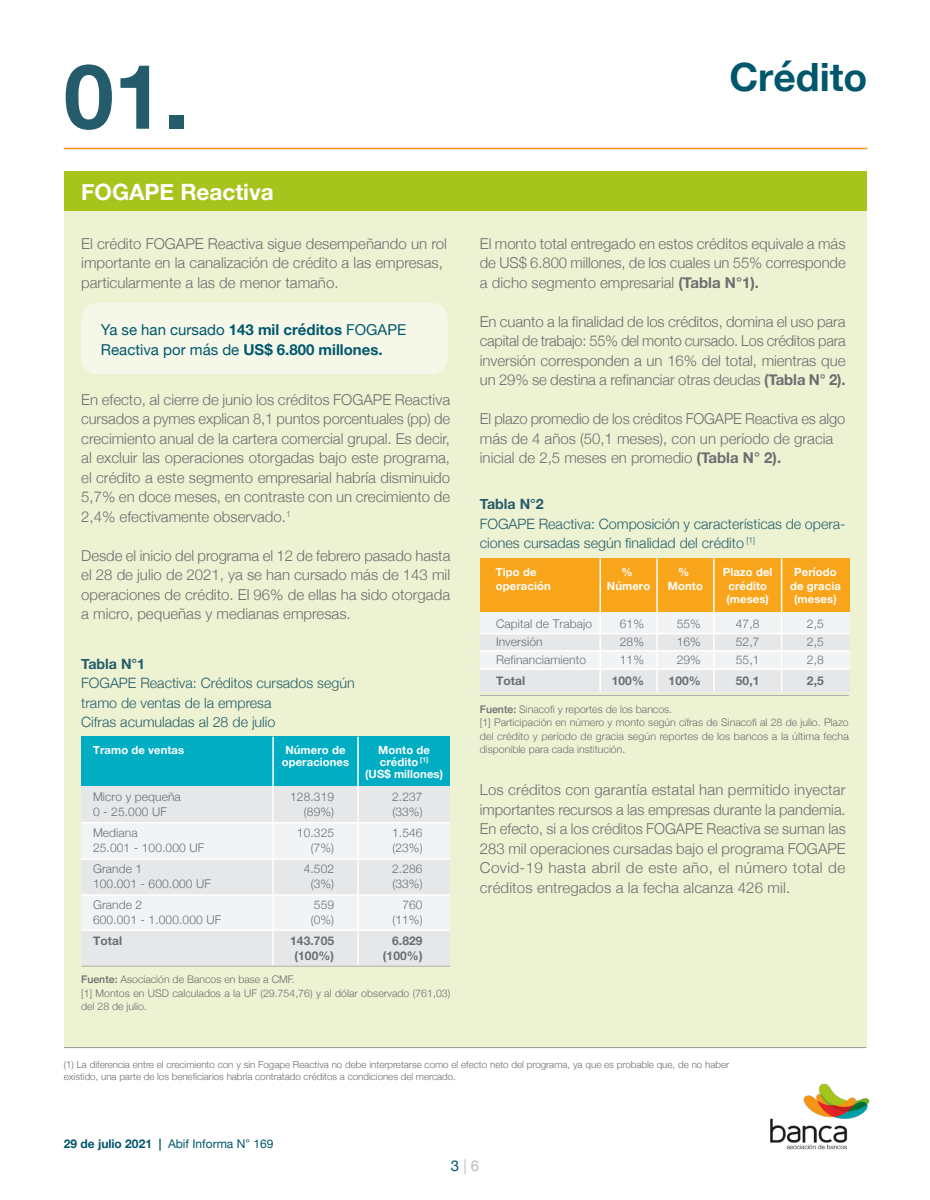
<style>
.page{position:relative;width:930px;height:1200px;background:#fff}
.page>*{position:absolute;margin:0;border:0;box-sizing:border-box;transform-origin:0 0}
.t1{font:700 90px "Helvetica Neue";color:#245c6b}
.t2{font:700 39px "Helvetica Neue";color:#00576c}
.t3{font:700 22.5px "Helvetica Neue";color:#fff}
.t4{font:300 15px/19.5px "Helvetica Neue";color:#6c6d70;text-align:justify}
.t5{font:15px/19.5px "Helvetica Neue";color:#00576c}
.t6{font:15px "Helvetica Neue";color:#bcbdc0}
.t7{font:300 14.25px/19.5px "Helvetica Neue";color:#245c6b}
.t8{font:700 14.25px "Helvetica Neue";color:#245c6b}
.t9{font:300 12px/15px "Helvetica Neue";letter-spacing:.01em;color:#6c6d70}
.t10{font:700 12px/15px "Helvetica Neue";letter-spacing:.01em;color:#6c6d70;text-align:center}
.t11{font:12px "Helvetica Neue";color:#00576c}
.t12{font:700 11.25px/13.5px "Helvetica Neue";letter-spacing:.01em;color:#fff;text-align:center}
.t13{font:300 10.5px/13.5px "Helvetica Neue";color:#6c6d70}
.t14{font:300 9.75px/12px "Helvetica Neue";color:#6c6d70}
.s1{font-weight:700}
.s2{font-weight:500}
.s3{font-family:"Arial"}
.s4{color:#00576c}
</style>
<div class="page">
<div style="left:64px;top:171px;width:802px;height:876px;background:#edf3d2"></div>
<hr style="left:64px;top:148px;width:803px;height:1px;background:#f49517">
<img style="left:770px;top:1083px;width:100px;height:67px">
<div style="left:64px;top:171px;width:802px;height:40px;background:#a6c41c"></div>
<div style="left:81px;top:303px;width:367px;height:71px;background:#f5f8e8;border-radius:17px"></div>
<hr style="left:81px;top:966px;width:369px;height:1px;background:#a8a9ad">
<hr style="left:480px;top:695px;width:369px;height:1px;background:#a8a9ad">
<hr style="left:64px;top:1047px;width:802px;height:1px;background:#939598">
<div style="left:81px;top:786px;width:369px;height:179px;background:#f2f3f4"></div>
<div style="left:81px;top:930px;width:369px;height:35px;background:#e6e7e9"></div>
<hr style="left:81px;top:929px;width:369px;height:2px;background:#fff">
<div style="left:81px;top:737px;width:369px;height:49px;background:#00adc3"></div>
<div style="left:81px;top:786px;width:369px;height:37px;background:#e6e7e9"></div>
<div style="left:81px;top:859px;width:369px;height:36px;background:#e6e7e9"></div>
<hr style="left:272px;top:737px;width:2px;height:228px;background:#fff">
<hr style="left:357px;top:737px;width:2px;height:228px;background:#fff">
<hr style="left:81px;top:822px;width:369px;height:1px;background:#fff">
<hr style="left:81px;top:858px;width:369px;height:2px;background:#fff">
<hr style="left:81px;top:894px;width:369px;height:2px;background:#fff">
<div style="left:480px;top:612px;width:369px;height:79px;background:#f2f3f4"></div>
<div style="left:480px;top:558px;width:369px;height:54px;background:#f9a51b"></div>
<div style="left:480px;top:634px;width:369px;height:16px;background:#e6e7e9"></div>
<div style="left:480px;top:669px;width:369px;height:22px;background:#e6e7e9"></div>
<hr style="left:599px;top:558px;width:2px;height:133px;background:#fff">
<hr style="left:713px;top:558px;width:2px;height:133px;background:#fff">
<hr style="left:781px;top:558px;width:1px;height:133px;background:#fff">
<hr style="left:656px;top:558px;width:2px;height:133px;background:#fff">
<hr style="left:480px;top:650px;width:369px;height:2px;background:#fff">
<hr style="left:480px;top:669px;width:369px;height:1px;background:#fff">
<hr style="left:480px;top:633px;width:369px;height:1px;background:#fff">
<h1 class="t1" style="left:64px;top:26px;width:127px">01.</h1>
<h3 class="t3" style="left:81px;top:174px;width:194px">FOGAPE Reactiva</h3>
<p class="t4" style="left:81px;top:233px;width:367px;text-align:left">El crédito FOGAPE Reactiva sigue desempeñando un rol importante en la canalización de crédito a las empresas, particularmente a las de menor tamaño.</p>
<p class="t5" style="left:101px;top:321px;width:307px">Ya se han cursado <span class="s1">143 mil créditos</span> FOGAPE<br>Reactiva por más de <span class="s1">US$ 6.800 millones.</span></p>
<p class="t4" style="left:81px;top:389px;width:370px">En efecto, al cierre de junio los créditos FOGAPE Reactiva cursados a pymes explican 8,1 puntos porcentuales (pp) de crecimiento anual de la cartera comercial grupal. Es decir, al excluir las operaciones otorgadas bajo este programa, el crédito a este segmento empresarial habría disminuido 5,7% en doce meses, en contraste con un crecimiento de 2,4% efectivamente observado.<sup>1</sup></p>
<p class="t4" style="left:81px;top:545px;width:371px">Desde el inicio del programa el 12 de febrero pasado hasta el 28 de julio de 2021, ya se han cursado más de 143 mil operaciones de crédito. El 96% de ellas ha sido otorgada a micro, pequeñas y medianas empresas.</p>
<p class="t8" style="left:81px;top:652px;width:66px">Tabla N°1</p>
<p class="t7" style="left:81px;top:672px;width:275px">FOGAPE Reactiva: Créditos cursados según tramo de ventas de la empresa<br>Cifras acumuladas al 28 de julio</p>
<p class="t12" style="left:93px;top:743px;width:93px">Tramo de ventas</p>
<p class="t12" style="left:282px;top:744px;width:69px;line-height:12px">Número de operaciones</p>
<p class="t9" style="left:93px;top:789px;width:89px">Micro y pequeña<br>0 - 25.000 UF</p>
<p class="t9" style="left:93px;top:825px;width:113px">Mediana<br>25.001 - 100.000 UF</p>
<p class="t9" style="left:93px;top:861px;width:119px">Grande 1<br>100.001 - 600.000 UF</p>
<p class="t9" style="left:93px;top:897px;width:130px">Grande 2<br>600.001 - 1.000.000 UF</p>
<p class="t10" style="left:93px;top:934px;width:31px">Total</p>
<p class="t9" style="left:290px;top:789px;width:46px;text-align:right">128.319 (89%)</p>
<p class="t9" style="left:297px;top:825px;width:39px;text-align:right">10.325 (7%)</p>
<p class="t9" style="left:304px;top:861px;width:32px;text-align:center">4.502 (3%)</p>
<p class="t9" style="left:311px;top:897px;width:25px">559 (0%)</p>
<p class="t10" style="left:290px;top:934px;width:46px">143.705 (100%)</p>
<p class="t12" style="left:365px;top:744px;width:79px;line-height:12px">Monto de crédito <sup>[1]<br></sup>(US$ millones)</p>
<p class="t9" style="left:392px;top:789px;width:32px">2.237 (33%)</p>
<p class="t9" style="left:392px;top:825px;width:32px">1.546 (23%)</p>
<p class="t9" style="left:392px;top:861px;width:32px">2.286 (33%)</p>
<p class="t9" style="left:392px;top:897px;width:32px;text-align:right">760 (11%)</p>
<p class="t10" style="left:383px;top:934px;width:41px;text-align:right">6.829 (100%)</p>
<p class="t13" style="left:81px;top:972px;width:371px"><span class="s2">Fuente:</span> Asociación de Bancos en base a CMF.<br>[1] Montos en USD calculados a la UF (29.754,76) y al dólar observado (761,03) del 28 de julio.</p>
<h2 class="t2" style="left:729px;top:47px;width:139px">Crédito</h2>
<p class="t4" style="left:480px;top:233px;width:367px">El monto total entregado en estos créditos equivale a más de US$ 6.800 millones, de los cuales un 55% corresponde a dicho segmento empresarial <span class="s1">(Tabla N°1).</span></p>
<p class="t4" style="left:480px;top:311px;width:367px">En cuanto a la finalidad de los créditos, domina el uso para capital de trabajo: 55% del monto cursado. Los créditos para inversión corresponden a un 16% del total, mientras que un 29% se destina a refinanciar otras deudas <span class="s1">(Tabla N° 2).</span></p>
<p class="t4" style="left:480px;top:408px;width:367px;text-align:left">El plazo promedio de los créditos FOGAPE Reactiva es algo más de 4 años (50,1 meses), con un período de gracia inicial de 2,5 meses en promedio <span class="s1">(Tabla N° 2).</span></p>
<p class="t8" style="left:480px;top:493px;width:66px">Tabla N°2</p>
<p class="t7" style="left:480px;top:513px;width:367px">FOGAPE Reactiva: Composición y características de opera&shy;ciones cursadas según finalidad del crédito <sup>[1]</sup></p>
<p class="t12" style="left:496px;top:566px;width:56px;text-align:left">Tipo de operación</p>
<p class="t12" style="left:607px;top:566px;width:45px">%<br>Número</p>
<p class="t9" style="left:496px;top:614px;width:98px;line-height:18px">Capital de Trabajo<br>Inversión<br>Refinanciamiento</p>
<p class="t10" style="left:496px;top:673px;width:31px">Total</p>
<p class="t9" style="left:620px;top:614px;width:26px;line-height:18px;text-align:justify">61% 28% 11%</p>
<p class="t10" style="left:612px;top:673px;width:34px">100%</p>
<p class="t12" style="left:668px;top:566px;width:36px">%<br>Monto</p>
<p class="t9" style="left:677px;top:614px;width:26px;line-height:18px;text-align:justify">55% 16% 29%</p>
<p class="t10" style="left:669px;top:673px;width:34px">100%</p>
<p class="t12" style="left:723px;top:566px;width:51px">Plazo del crédito (meses)</p>
<p class="t9" style="left:736px;top:614px;width:25px;line-height:18px;text-align:justify">47,8<br>52,7<br>55,1</p>
<p class="t10" style="left:736px;top:673px;width:25px">50,1</p>
<p class="t12" style="left:790px;top:566px;width:52px">Período de gracia (meses)</p>
<p class="t9" style="left:807px;top:614px;width:18px;line-height:18px;text-align:justify">2,5<br>2,5<br>2,8</p>
<p class="t10" style="left:807px;top:673px;width:18px">2,5</p>
<p class="t13" style="left:480px;top:702px;width:371px"><span class="s2">Fuente:</span> Sinacofi y reportes de los bancos.<br>[1] Participación en número y monto según cifras de Sinacofi al 28 de julio. Plazo del crédito y período de gracia según reportes de los bancos a la última fecha disponible para cada institución.</p>
<p class="t4" style="left:480px;top:779px;width:367px">Los créditos con garantía estatal han permitido inyectar importantes recursos a las empresas durante la pandemia.<br>En efecto, si a los créditos FOGAPE Reactiva se suman las 283 mil operaciones cursadas bajo el programa FOGAPE Covid-19 hasta abril de este año, el número total de créditos entregados a la fecha alcanza 426 mil.</p>
<p class="t14" style="left:64px;top:1058px;width:667px">(1) La diferencia entre el crecimiento con y sin Fogape Reactiva no debe interpretarse como el efecto neto del programa, ya que es probable que, de no haber existido, una parte de los beneficiarios habría contratado créditos a condiciones del mercado.</p>
<p class="t11" style="left:64px;top:1135px;width:211px"><span class="s1">29 de julio 2021 |</span> Abif Informa N<span class="s3">°</span> 169</p>
<p class="t6" style="left:451px;top:1155px;width:30px"><span class="s4">3</span> | 6</p>
</div>
